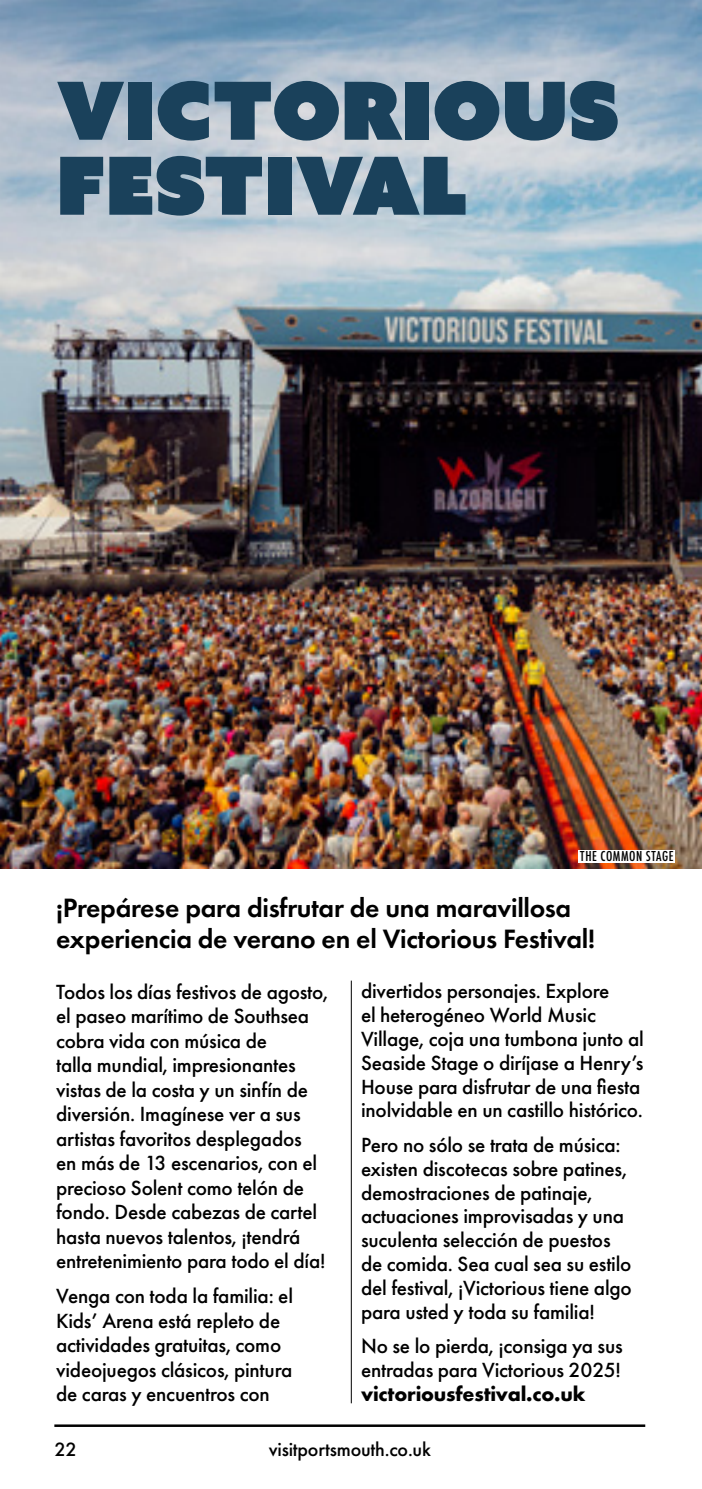
<style>
.page{position:relative;width:702px;height:1489px;background:#fff}
.page>*{position:absolute;margin:0;border:0;box-sizing:border-box;transform-origin:0 0}
.t1{font:80px/75px "Azo Sans Uber";color:#1a415b}
.t2{font:600 27.5px/31.2px "Futura PT";letter-spacing:-.01em;color:#000}
.t3{font:500 21.25px/24.5px "Futura PT";letter-spacing:-.01em;color:#000}
.t4{font:500 20px "Futura PT";letter-spacing:-.01em;color:#000}
.t5{font:500 15px "Futura PT Cond";letter-spacing:.035em;color:#000}
.s1{font-weight:700}
</style>
<div class="page">
<img style="left:0;top:0;width:702px;height:868px">
<hr style="left:351px;top:980px;width:1px;height:423px;background:#000">
<div style="left:579px;top:850px;width:96px;height:12px;background:#fff"></div>
<hr style="left:54px;top:1424px;width:591px;height:2px;background:#000">
<h2 class="t1" style="left:57px;top:72px;width:564px">VICTORIOUS<br>FESTIVAL</h2>
<p class="t5" style="left:580px;top:847px;width:95px">THE COMMON STAGE</p>
<p class="t2" style="left:56px;top:891px;width:540px">¡Prepárese para disfrutar de una maravillosa experiencia de verano en el Victorious Festival!</p>
<p class="t3" style="left:56px;top:979px;width:273px">Todos los días festivos de agosto, el paseo marítimo de Southsea cobra vida con música de<br>talla mundial, impresionantes vistas de la costa y un sinfín de diversión. Imagínese ver a sus artistas favoritos desplegados<br>en más de 13 escenarios, con el precioso Solent como telón de fondo. Desde cabezas de cartel hasta nuevos talentos, ¡tendrá entretenimiento para todo el día!</p>
<p class="t3" style="left:56px;top:1283px;width:238px">Venga con toda la familia: el<br>Kids’ Arena está repleto de actividades gratuitas, como videojuegos clásicos, pintura de caras y encuentros con</p>
<p class="t3" style="left:361px;top:979px;width:284px;line-height:23.8px">divertidos personajes. Explore<br>el heterogéneo World Music Village, coja una tumbona junto al Seaside Stage o diríjase a Henry’s House para disfrutar de una fiesta inolvidable en un castillo histórico.</p>
<p class="t3" style="left:361px;top:1132px;width:272px;line-height:23.8px">Pero no sólo se trata de música: existen discotecas sobre patines, demostraciones de patinaje, actuaciones improvisadas y una suculenta selección de puestos de comida. Sea cual sea su estilo del festival, ¡Victorious tiene algo para usted y toda su familia!</p>
<p class="t3" style="left:361px;top:1333px;width:263px;line-height:23.8px;text-align:justify">No se lo pierda, ¡consiga ya sus entradas para Victorious 2025! <span class="s1">victoriousfestival.co.uk</span></p>
<p class="t4" style="left:54px;top:1437px;width:24px">22</p>
<p class="t4" style="left:269px;top:1437px;width:164px">visitportsmouth.co.uk</p>
</div>
